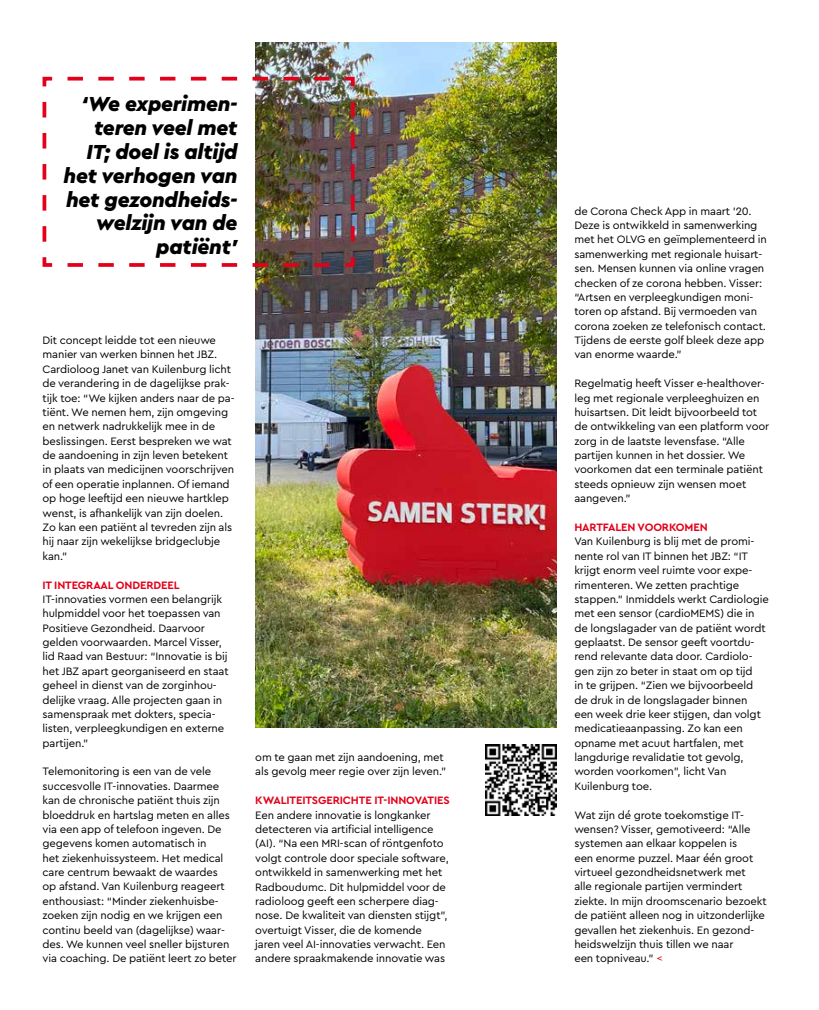
<style>
.page{position:relative;width:819px;height:1010px;background:#fff}
.page>*{position:absolute;margin:0;border:0;box-sizing:border-box;transform-origin:0 0}
.t1{font:italic 900 21.25px/23.8px "Cera Pro";letter-spacing:-.01em;color:#000;text-align:right}
.t2{font:11.25px/14.4px "Cera Pro";letter-spacing:-.01em;color:#000}
.t3{font:700 11.25px "Cera Pro";letter-spacing:-.01em;color:#e2001a}
.s1{color:#e2001a}
</style>
<div class="page">
<img style="left:255px;top:43px;width:301px;height:685px">
<img style="left:42px;top:75px;width:314px;height:194px">
<img style="left:485px;top:744px;width:71px;height:71px">
<h1 class="t1" style="left:63px;top:92px;width:175px">‘We experimen&shy;teren veel met<br>IT; doel is altijd het verhogen van het gezondheids&shy;welzijn van de patiënt’</h1>
<p class="t2" style="left:43px;top:333px;width:193px">Dit concept leidde tot een nieuwe manier van werken binnen het JBZ.<br>Cardioloog Janet van Kuilenburg licht de verandering in de dagelijkse prak&shy;tijk toe: “We kijken anders naar de pa&shy;tiënt. We nemen hem, zijn omgeving en netwerk nadrukkelijk mee in de beslissingen. Eerst bespreken we wat de aandoening in zijn leven betekent in plaats van medicijnen voorschrijven of een operatie inplannen. Of iemand op hoge leeftijd een nieuwe hartklep wenst, is afhankelijk van zijn doelen.<br>Zo kan een patiënt al tevreden zijn als hij naar zijn wekelijkse bridgeclubje kan.”</p>
<p class="t3" style="left:43px;top:577px;width:139px">IT INTEGRAAL ONDERDEEL</p>
<p class="t2" style="left:43px;top:591px;width:188px">IT-innovaties vormen een belangrijk hulpmiddel voor het toepassen van Positieve Gezondheid. Daarvoor gelden voorwaarden. Marcel Visser, lid Raad van Bestuur: “Innovatie is bij het JBZ apart georganiseerd en staat geheel in dienst van de zorginhou&shy;delijke vraag. Alle projecten gaan in samenspraak met dokters, specia&shy;listen, verpleegkundigen en externe partijen.”</p>
<p class="t2" style="left:43px;top:764px;width:195px">Telemonitoring is een van de vele succesvolle IT-innovaties. Daarmee kan de chronische patiënt thuis zijn bloeddruk en hartslag meten en alles via een app of telefoon ingeven. De gegevens komen automatisch in<br>het ziekenhuissysteem. Het medical care centrum bewaakt de waardes<br>op afstand. Van Kuilenburg reageert enthousiast: “Minder ziekenhuisbe&shy;zoeken zijn nodig en we krijgen een continu beeld van (dagelijkse) waar&shy;des. We kunnen veel sneller bijsturen via coaching. De patiënt leert zo beter</p>
<p class="t2" style="left:255px;top:750px;width:192px">om te gaan met zijn aandoening, met als gevolg meer regie over zijn leven.”</p>
<p class="t3" style="left:255px;top:793px;width:196px">KWALITEITSGERICHTE IT-INNOVATIES</p>
<p class="t2" style="left:255px;top:807px;width:195px">Een andere innovatie is longkanker detecteren via artificial intelligence (AI). “Na een MRI-scan of röntgenfoto volgt controle door speciale software, ontwikkeld in samenwerking met het Radboudumc. Dit hulpmiddel voor de radioloog geeft een scherpere diag&shy;nose. De kwaliteit van diensten stijgt”, overtuigt Visser, die de komende jaren veel AI-innovaties verwacht. Een andere spraakmakende innovatie was</p>
<p class="t2" style="left:574px;top:203px;width:194px">de Corona Check App in maart ’20.<br>Deze is ontwikkeld in samenwerking met het OLVG en geïmplementeerd in samenwerking met regionale huisart&shy;sen. Mensen kunnen via online vragen checken of ze corona hebben. Visser: “Artsen en verpleegkundigen moni&shy;toren op afstand. Bij vermoeden van corona zoeken ze telefonisch contact.<br>Tijdens de eerste golf bleek deze app van enorme waarde.”</p>
<p class="t2" style="left:574px;top:376px;width:196px">Regelmatig heeft Visser e-healthover&shy;leg met regionale verpleeghuizen en huisartsen. Dit leidt bijvoorbeeld tot de ontwikkeling van een platform voor zorg in de laatste levensfase. “Alle partijen kunnen in het dossier. We voorkomen dat een terminale patiënt steeds opnieuw zijn wensen moet aangeven.”</p>
<p class="t3" style="left:574px;top:520px;width:135px">HARTFALEN VOORKOMEN</p>
<p class="t2" style="left:574px;top:534px;width:196px">Van Kuilenburg is blij met de promi&shy;nente rol van IT binnen het JBZ: “IT krijgt enorm veel ruimte voor expe&shy;rimenteren. We zetten prachtige stappen.” Inmiddels werkt Cardiologie met een sensor (cardioMEMS) die in de longslagader van de patiënt wordt geplaatst. De sensor geeft voortdu&shy;rend relevante data door. Cardiolo&shy;gen zijn zo beter in staat om op tijd<br>in te grijpen. “Zien we bijvoorbeeld de druk in de longslagader binnen een week drie keer stijgen, dan volgt medicatieaanpassing. Zo kan een opname met acuut hartfalen, met langdurige revalidatie tot gevolg, worden voorkomen”, licht Van Kuilenburg toe.</p>
<p class="t2" style="left:574px;top:807px;width:194px">Wat zijn dé grote toekomstige IT&shy;wensen? Visser, gemotiveerd: “Alle systemen aan elkaar koppelen is<br>een enorme puzzel. Maar één groot virtueel gezondheidsnetwerk met<br>alle regionale partijen vermindert ziekte. In mijn droomscenario bezoekt de patiënt alleen nog in uitzonderlijke gevallen het ziekenhuis. En gezond&shy;heidswelzijn thuis tillen we naar<br>een topniveau.” <span class="s1">&lt;</span></p>
</div>
